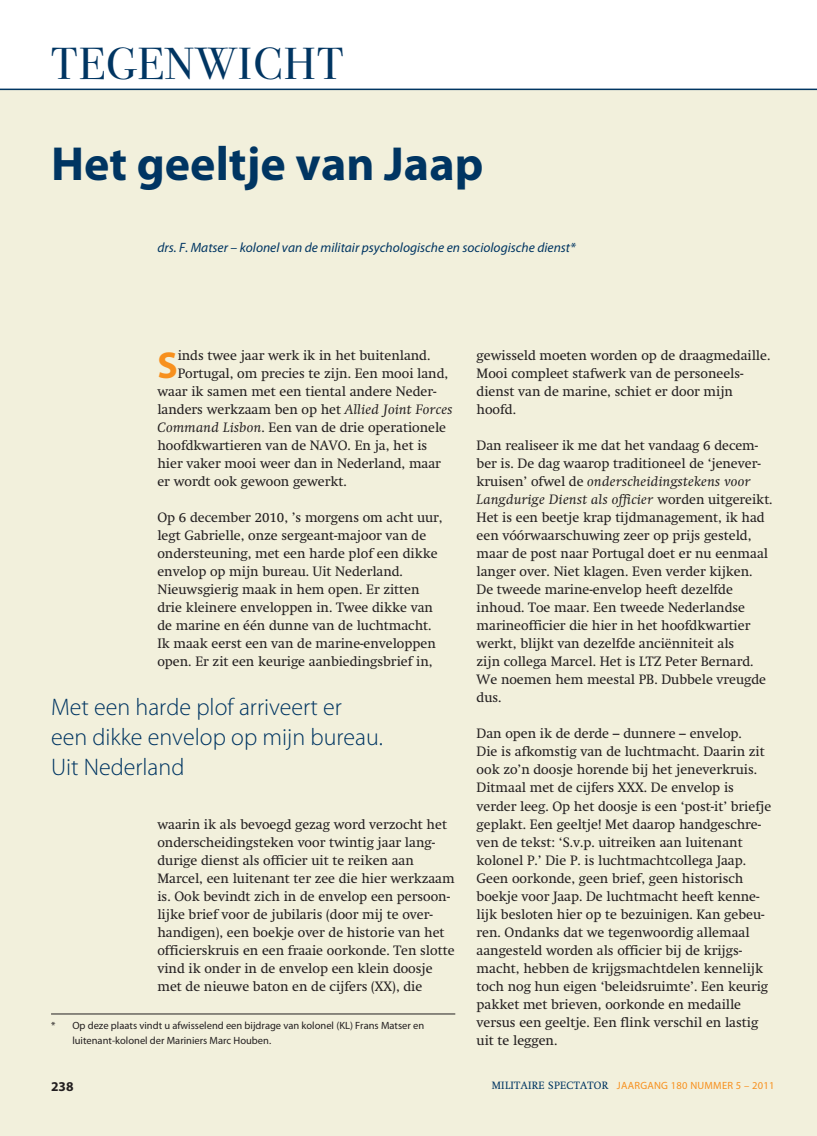
<style>
.page{position:relative;width:817px;height:1136px;background:#fff}
.page>*{position:absolute;margin:0;border:0;box-sizing:border-box;transform-origin:0 0}
.t1{font:700 48px "Myriad Pro";color:#003562}
.t2{font:45px "Bodoni Svty Two OSITCTT Book";letter-spacing:.03em;color:#003562}
.t3{font:700 37.65px "Myriad Pro";color:#f7901e}
.t4{font:300 24px/30px "Myriad Pro";color:#003562}
.t5{font:13.5px/18px "Swift";color:#231f20}
.t6{font:italic 13.5px "Myriad Pro";color:#003562}
.t7{font:700 13.5px "Myriad Pro";color:#231f20}
.t8{font:10.5px/15px "Myriad Pro";color:#231f20}
.t9{font:10.5px "Myriad Pro";letter-spacing:.025em;color:#f7901e}
.s1{font-style:italic}
.s2{font-family:"Swift";color:#003562}
</style>
<div class="page">
<div style="left:0;top:89px;width:816px;height:1046px;background:#f2f0dc"></div>
<hr style="left:0;top:89px;width:816px;height:1px;background:#003562">
<hr style="left:51px;top:1013px;width:404px;height:1px;background:#231f20">
<h2 class="t2" style="left:51px;top:37px;width:294px">TEGENWICHT</h2>
<h1 class="t1" style="left:51px;top:146px;width:434px">Het geeltje van Jaap</h1>
<p class="t6" style="left:157px;top:239px;width:420px">drs. F. Matser – kolonel van de militair psychologische en sociologische dienst*</p>
<h3 class="t3" style="left:157px;top:351px;width:22px">S</h3>
<p class="t5" style="left:178px;top:347px;width:254px">inds twee jaar werk ik in het buitenland.</p>
<p class="t5" style="left:178px;top:365px;width:272px">Portugal, om precies te zijn. Een mooi land,</p>
<p class="t5" style="left:157px;top:383px;width:280px">waar ik samen met een tiental andere Neder-</p>
<p class="t5" style="left:157px;top:401px;width:296px">landers werkzaam ben op het <span class="s1">Allied Joint Forces</span></p>
<p class="t5" style="left:157px;top:419px;width:290px"><span class="s1">Command Lisbon</span>. Een van de drie operationele</p>
<p class="t5" style="left:157px;top:437px;width:271px">hoofdkwartieren van de NAVO. En ja, het is</p>
<p class="t5" style="left:157px;top:455px;width:285px">hier vaker mooi weer dan in Nederland, maar</p>
<p class="t5" style="left:157px;top:473px;width:191px">er wordt ook gewoon gewerkt.</p>
<p class="t5" style="left:157px;top:509px;width:287px">Op 6 december 2010, ’s morgens om acht uur, legt Gabrielle, onze sergeant-majoor van de ondersteuning, met een harde plof een dikke envelop op mijn bureau. Uit Nederland.<br>Nieuwsgierig maak in hem open. Er zitten drie kleinere enveloppen in. Twee dikke van de marine en één dunne van de luchtmacht.<br>Ik maak eerst een van de marine-enveloppen open. Er zit een keurige aanbiedingsbrief in,</p>
<h3 class="t4" style="left:51px;top:692px;width:333px">Met een harde plof arriveert er een dikke envelop op mijn bureau.<br>Uit Nederland</h3>
<p class="t5" style="left:157px;top:815px;width:299px">waarin ik als bevoegd gezag word verzocht het onderscheidingsteken voor twintig jaar lang&shy;durige dienst als officier uit te reiken aan Marcel, een luitenant ter zee die hier werkzaam is. Ook bevindt zich in de envelop een persoon&shy;lijke brief voor de jubilaris (door mij te over&shy;handigen), een boekje over de historie van het officierskruis en een fraaie oorkonde. Ten slotte vind ik onder in de envelop een klein doosje met de nieuwe baton en de cijfers (XX), die</p>
<p class="t8" style="left:72px;top:1017px;width:353px;text-indent:-21px">* Op deze plaats vindt u afwisselend een bijdrage van kolonel (KL) Frans Matser en luitenant-kolonel der Mariniers Marc Houben.</p>
<p class="t5" style="left:476px;top:347px;width:295px">gewisseld moeten worden op de draagmedaille.<br>Mooi compleet stafwerk van de personeels&shy;dienst van de marine, schiet er door mijn hoofd.</p>
<p class="t5" style="left:476px;top:437px;width:297px">Dan realiseer ik me dat het vandaag 6 decem&shy;ber is. De dag waarop traditioneel de ‘jenever&shy;kruisen’ ofwel de <span class="s1">onderscheidingstekens voor Langdurige Dienst als officier</span> worden uitgereikt.<br>Het is een beetje krap tijdmanagement, ik had een vóórwaarschuwing zeer op prijs gesteld, maar de post naar Portugal doet er nu eenmaal langer over. Niet klagen. Even verder kijken.<br>De tweede marine-envelop heeft dezelfde inhoud. Toe maar. Een tweede Nederlandse marineofficier die hier in het hoofdkwartier werkt, blijkt van dezelfde anciënniteit als<br>zijn collega Marcel. Het is LTZ Peter Bernard.<br>We noemen hem meestal PB. Dubbele vreugde dus.</p>
<p class="t5" style="left:476px;top:725px;width:296px">Dan open ik de derde – dunnere – envelop.<br>Die is afkomstig van de luchtmacht. Daarin zit ook zo’n doosje horende bij het jeneverkruis.<br>Ditmaal met de cijfers XXX. De envelop is verder leeg. Op het doosje is een ‘post-it’ briefje geplakt. Een geeltje! Met daarop handgeschre&shy;ven de tekst: ‘S.v.p. uitreiken aan luitenant kolonel P.’ Die P. is luchtmachtcollega Jaap.<br>Geen oorkonde, geen brief, geen historisch boekje voor Jaap. De luchtmacht heeft kenne&shy;lijk besloten hier op te bezuinigen. Kan gebeu&shy;ren. Ondanks dat we tegenwoordig allemaal aangesteld worden als officier bij de krijgs&shy;macht, hebben de krijgsmachtdelen kennelijk toch nog hun eigen ‘beleidsruimte’. Een keurig pakket met brieven, oorkonde en medaille versus een geeltje. Een flink verschil en lastig uit te leggen.</p>
<p class="t7" style="left:51px;top:1081px;width:24px">238</p>
<p class="t9" style="left:491px;top:1078px;width:284px"><span class="s2">MILITAIRE SPECTATOR</span> JAARGANG 180 NUMMER 5 – 2011</p>
</div>
